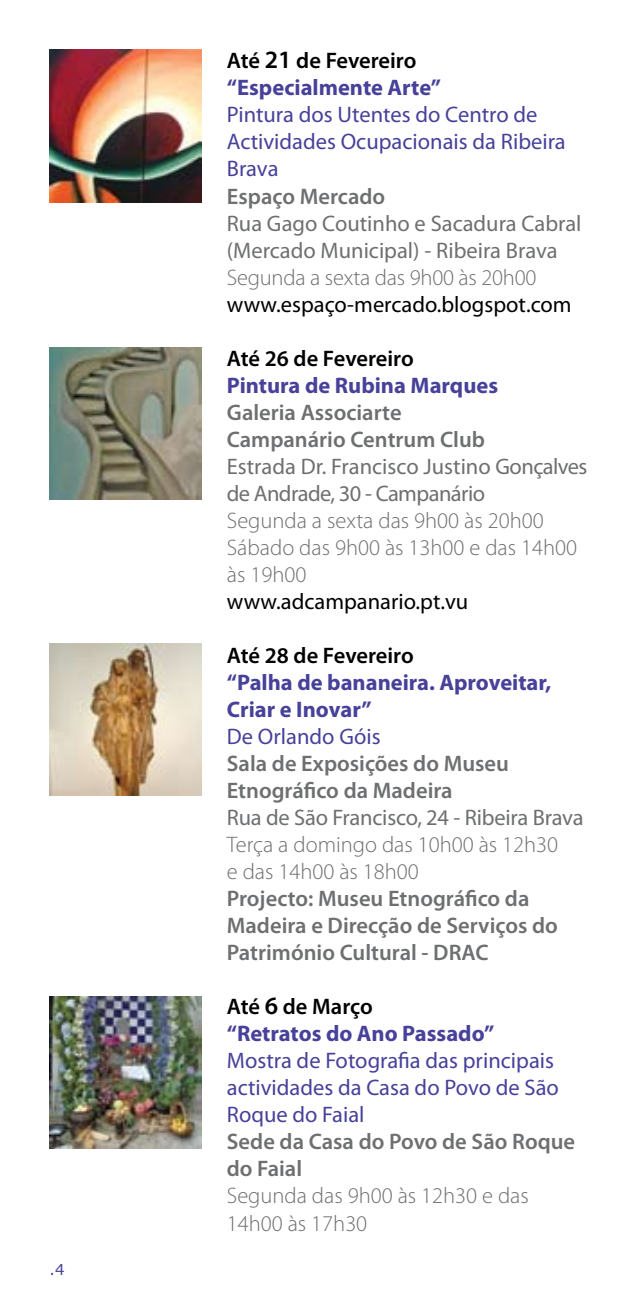
<style>
.page{position:relative;width:638px;height:1312px;background:#fff}
.page>*{position:absolute;margin:0;border:0;box-sizing:border-box;transform-origin:0 0}
.t1{font:600 22.5px/27px "Myriad Pro";color:#6d6f71}
.t2{font:300 22.5px/27px "Myriad Pro";color:#6d6f71}
.t3{font:22.5px/27px "Myriad Pro";color:#47419a}
.t4{font:700 22.5px/27px "Myriad Pro";color:#47419a}
.t5{font:22.5px/27px "Myriad Pro";letter-spacing:-.005em;color:#6d6f71}
.t6{font:22.5px/27px "Myriad Pro";letter-spacing:-.025em;color:#6d6f71}
.t7{font:22.5px "Myriad Pro";color:#000}
.t8{font:600 22.5px "Myriad Pro";letter-spacing:-.005em;color:#000}
.t9{font:15px "Verdana";color:#47419a}
.s1{font-weight:600;color:#000}
.s2{font-weight:600;font-size:25px;color:#000}
</style>
<div class="page">
<img style="left:50px;top:347px;width:152px;height:153px">
<img style="left:50px;top:643px;width:152px;height:152px">
<img style="left:50px;top:996px;width:152px;height:152px">
<img style="left:50px;top:50px;width:152px;height:152px">
<p class="t9" style="left:50px;top:1259px;width:16px">.4</p>
<p class="t4" style="left:227px;top:47px;width:216px"><span class="s1">Até</span> <span class="s2">21</span> <span class="s1">de Fevereiro </span>“Especialmente Arte”</p>
<p class="t3" style="left:227px;top:101px;width:340px">Pintura dos Utentes do Centro de<br>Actividades Ocupacionais da Ribeira<br>Brava</p>
<p class="t1" style="left:227px;top:182px;width:160px">Espaço Mercado</p>
<p class="t5" style="left:227px;top:209px;width:356px">Rua Gago Coutinho e Sacadura Cabral (Mercado Municipal) - Ribeira Brava</p>
<p class="t2" style="left:227px;top:264px;width:311px">Segunda a sexta das 9h00 às 20h00</p>
<p class="t7" style="left:227px;top:290px;width:346px">www.espaço-mercado.blogspot.com</p>
<p class="t8" style="left:227px;top:343px;width:188px">Até 26 de Fevereiro</p>
<p class="t4" style="left:227px;top:371px;width:273px">Pintura de Rubina Marques</p>
<p class="t1" style="left:227px;top:398px;width:260px">Galeria Associarte<br>Campanário Centrum Club</p>
<p class="t6" style="left:227px;top:452px;width:362px">Estrada Dr. Francisco Justino Gonçalves de Andrade, 30 - Campanário</p>
<p class="t2" style="left:227px;top:507px;width:352px">Segunda a sexta das 9h00 às 20h00<br>Sábado das 9h00 às 13h00 e das 14h00 às 19h00</p>
<p class="t7" style="left:227px;top:587px;width:243px">www.adcampanario.pt.vu</p>
<p class="t8" style="left:227px;top:640px;width:188px">Até 28 de Fevereiro</p>
<p class="t4" style="left:227px;top:668px;width:326px">“Palha de bananeira. Aproveitar,<br>Criar e Inovar”</p>
<p class="t3" style="left:227px;top:722px;width:155px">De Orlando Góis</p>
<p class="t1" style="left:227px;top:749px;width:284px">Sala de Exposições do Museu<br>Etnográfico da Madeira</p>
<p class="t5" style="left:227px;top:803px;width:358px">Rua de São Francisco, 24 - Ribeira Brava</p>
<p class="t2" style="left:227px;top:831px;width:333px">Terça a domingo das 10h00 às 12h30 e das 14h00 às 18h00</p>
<p class="t1" style="left:227px;top:884px;width:332px">Projecto: Museu Etnográfico da<br>Madeira e Direcção de Serviços do<br>Património Cultural - DRAC</p>
<p class="t4" style="left:227px;top:992px;width:269px"><span class="s1">Até</span> <span class="s2">6</span> <span class="s1">de Março<br></span>“Retratos do Ano Passado”</p>
<p class="t3" style="left:227px;top:1046px;width:333px">Mostra de Fotografia das principais actividades da Casa do Povo de São<br>Roque do Faial</p>
<p class="t1" style="left:227px;top:1127px;width:350px">Sede da Casa do Povo de São Roque do Faial</p>
<p class="t2" style="left:227px;top:1181px;width:303px">Segunda das 9h00 às 12h30 e das<br>14h00 às 17h30</p>
</div>
